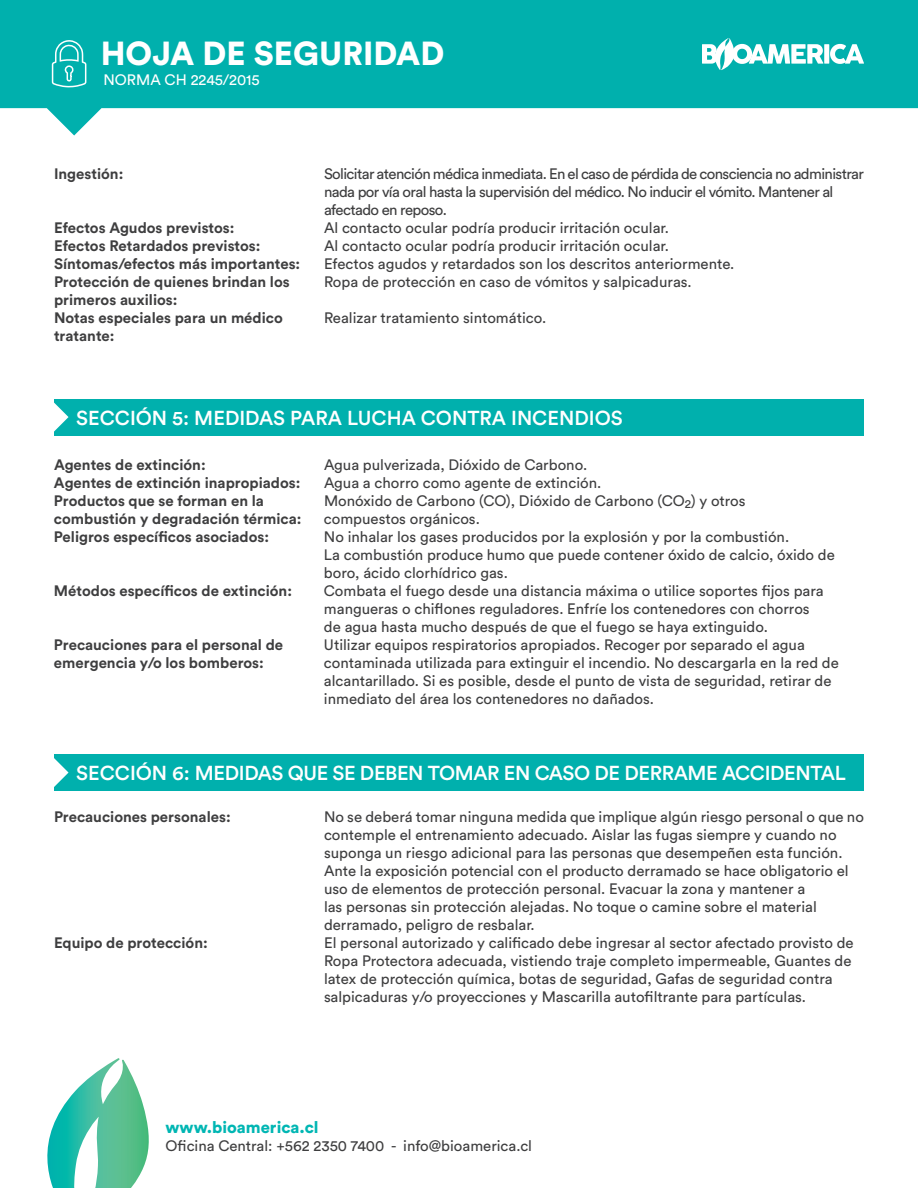
<style>
.page{position:relative;width:918px;height:1188px;background:#fff}
.page>*{position:absolute;margin:0;border:0;box-sizing:border-box;transform-origin:0 0}
.t1{font:900 33px "Circular Std";color:#fff}
.t2{font:500 20.1px "Circular Std";letter-spacing:-.02em;color:#fff}
.t3{font:500 20.1px "Circular Std";color:#fff}
.t4{font:900 16.5px "Circular Std";color:#00b6b3}
.t5{font:15px/18px "Circular Std";color:#3e3e3f}
.t6{font:700 15px/18px "Circular Std";color:#3e3e3f}
.t7{font:15px/18px "Circular Std";letter-spacing:-.04em;color:#3e3e3f}
.t8{font:15px "Circular Std";color:#fff}
</style>
<div class="page">
<svg style="left:47px;top:1058px;width:102px;height:130px"></svg>
<svg style="left:0;top:0;width:918px;height:136px;fill:#00b0ad"></svg>
<svg style="left:702px;top:38px;width:162px;height:32px"></svg>
<svg style="left:51px;top:39px;width:36px;height:49px;background:#32bfbd"></svg>
<div style="left:54px;top:399px;width:810px;height:36px;background:#00b0ad"></div>
<svg style="left:54px;top:402px;width:15px;height:34px"></svg>
<div style="left:54px;top:754px;width:810px;height:37px;background:#00b0ad"></div>
<svg style="left:54px;top:758px;width:15px;height:29px"></svg>
<h1 class="t1" style="left:101px;top:31px;width:345px">HOJA DE SEGURIDAD</h1>
<p class="t8" style="left:104px;top:70px;width:158px">NORMA CH 2245/2015</p>
<p class="t6" style="left:54px;top:164px;width:71px">Ingestión:</p>
<p class="t7" style="left:324px;top:164px;width:542px">Solicitar atención médica inmediata. En el caso de pérdida de consciencia no administrar nada por vía oral hasta la supervisión del médico. No inducir el vómito. Mantener al afectado en reposo.</p>
<p class="t6" style="left:54px;top:218px;width:182px">Efectos Agudos previstos:</p>
<p class="t5" style="left:324px;top:218px;width:346px">Al contacto ocular podría producir irritación ocular.</p>
<p class="t6" style="left:54px;top:236px;width:208px">Efectos Retardados previstos:</p>
<p class="t5" style="left:324px;top:236px;width:346px">Al contacto ocular podría producir irritación ocular.</p>
<p class="t6" style="left:54px;top:254px;width:248px">Síntomas/efectos más importantes:</p>
<p class="t5" style="left:324px;top:254px;width:412px">Efectos agudos y retardados son los descritos anteriormente.</p>
<p class="t6" style="left:54px;top:272px;width:237px">Protección de quienes brindan los</p>
<p class="t5" style="left:324px;top:272px;width:369px">Ropa de protección en caso de vómitos y salpicaduras.</p>
<p class="t6" style="left:54px;top:290px;width:230px">primeros auxilios:<br>Notas especiales para un médico</p>
<p class="t5" style="left:324px;top:308px;width:224px">Realizar tratamiento sintomático.</p>
<p class="t6" style="left:54px;top:326px;width:62px">tratante:</p>
<h2 class="t3" style="left:76px;top:405px;width:548px">SECCIÓN 5: MEDIDAS PARA LUCHA CONTRA INCENDIOS</h2>
<p class="t6" style="left:54px;top:456px;width:153px">Agentes de extinción:</p>
<p class="t5" style="left:324px;top:456px;width:265px">Agua pulverizada, Dióxido de Carbono.</p>
<p class="t6" style="left:54px;top:474px;width:248px">Agentes de extinción inapropiados:</p>
<p class="t5" style="left:324px;top:474px;width:279px">Agua a chorro como agente de extinción.</p>
<p class="t6" style="left:54px;top:492px;width:211px">Productos que se forman en la</p>
<p class="t5" style="left:324px;top:492px;width:423px">Monóxido de Carbono (CO), Dióxido de Carbono (CO<sub>2</sub>) y otros</p>
<p class="t6" style="left:54px;top:510px;width:249px">combustión y degradación térmica:</p>
<p class="t5" style="left:324px;top:510px;width:157px">compuestos orgánicos.</p>
<p class="t6" style="left:54px;top:528px;width:217px">Peligros específicos asociados:</p>
<p class="t5" style="left:324px;top:528px;width:512px">No inhalar los gases producidos por la explosión y por la combustión.<br>La combustión produce humo que puede contener óxido de calcio, óxido de boro, ácido clorhídrico gas.</p>
<p class="t6" style="left:54px;top:582px;width:240px">Métodos específicos de extinción:</p>
<p class="t5" style="left:324px;top:582px;width:501px">Combata el fuego desde una distancia máxima o utilice soportes fijos para mangueras o chiflones reguladores. Enfríe los contenedores con chorros de agua hasta mucho después de que el fuego se haya extinguido.</p>
<p class="t6" style="left:54px;top:636px;width:231px">Precauciones para el personal de</p>
<p class="t5" style="left:324px;top:636px;width:482px">Utilizar equipos respiratorios apropiados. Recoger por separado el agua</p>
<p class="t6" style="left:54px;top:654px;width:211px">emergencia y/o los bomberos:</p>
<p class="t5" style="left:324px;top:654px;width:516px">contaminada utilizada para extinguir el incendio. No descargarla en la red de alcantarillado. Si es posible, desde el punto de vista de seguridad, retirar de inmediato del área los contenedores no dañados.</p>
<h2 class="t2" style="left:76px;top:760px;width:771px">SECCIÓN 6: MEDIDAS QUE SE DEBEN TOMAR EN CASO DE DERRAME ACCIDENTAL</h2>
<p class="t6" style="left:54px;top:808px;width:178px">Precauciones personales:</p>
<p class="t5" style="left:324px;top:808px;width:541px">No se deberá tomar ninguna medida que implique algún riesgo personal o que no contemple el entrenamiento adecuado. Aislar las fugas siempre y cuando no suponga un riesgo adicional para las personas que desempeñen esta función.<br>Ante la exposición potencial con el producto derramado se hace obligatorio el uso de elementos de protección personal. Evacuar la zona y mantener a<br>las personas sin protección alejadas. No toque o camine sobre el material derramado, peligro de resbalar.</p>
<p class="t6" style="left:54px;top:934px;width:155px">Equipo de protección:</p>
<p class="t5" style="left:324px;top:934px;width:531px">El personal autorizado y calificado debe ingresar al sector afectado provisto de Ropa Protectora adecuada, vistiendo traje completo impermeable, Guantes de latex de protección química, botas de seguridad, Gafas de seguridad contra salpicaduras y/o proyecciones y Mascarilla autofiltrante para partículas.</p>
<p class="t4" style="left:166px;top:1117px;width:155px">www.bioamerica.cl</p>
<p class="t5" style="left:166px;top:1137px;width:368px">Oficina Central: +562 2350 7400 - info@bioamerica.cl</p>
</div>
